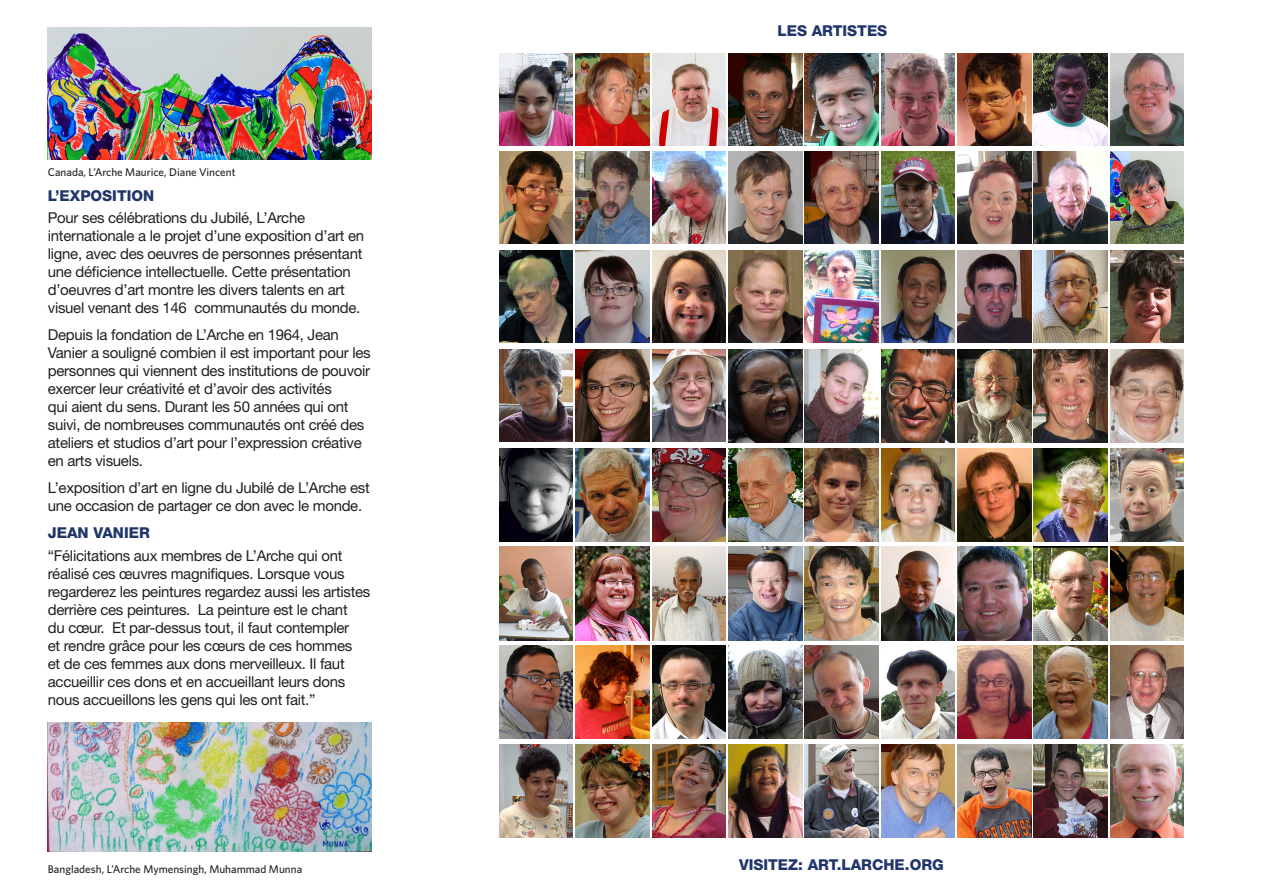
<style>
.page{position:relative;width:1263px;height:893px;background:#fff}
.page>*{position:absolute;margin:0;border:0;box-sizing:border-box;transform-origin:0 0}
.t1{font:15px/18px "Helvetica Neue LT Std";letter-spacing:-.02em;color:#231f20}
.t2{font:800 15px "Helvetica Neue LT Std";color:#20356a}
.Paragraph_Style_2{font:500 11.1px "Whitney HTF";color:#231f20}
</style>
<div class="page">
<img style="left:48px;top:28px;width:324px;height:132px">
<img style="left:48px;top:723px;width:324px;height:128px">
<img style="left:499px;top:53px;width:74px;height:92px">
<img style="left:881px;top:349px;width:74px;height:94px">
<img style="left:576px;top:53px;width:73px;height:92px">
<img style="left:652px;top:53px;width:74px;height:92px">
<img style="left:728px;top:53px;width:74px;height:92px">
<img style="left:805px;top:53px;width:73px;height:92px">
<img style="left:881px;top:53px;width:74px;height:92px">
<img style="left:957px;top:53px;width:74px;height:92px">
<img style="left:1034px;top:53px;width:73px;height:92px">
<img style="left:1110px;top:53px;width:74px;height:92px">
<img style="left:576px;top:152px;width:73px;height:92px">
<img style="left:652px;top:152px;width:74px;height:92px">
<img style="left:728px;top:152px;width:74px;height:92px">
<img style="left:805px;top:152px;width:73px;height:92px">
<img style="left:881px;top:152px;width:74px;height:92px">
<img style="left:957px;top:152px;width:74px;height:92px">
<img style="left:1034px;top:152px;width:73px;height:92px">
<img style="left:1110px;top:152px;width:74px;height:92px">
<img style="left:499px;top:251px;width:74px;height:92px">
<img style="left:576px;top:251px;width:73px;height:92px">
<img style="left:805px;top:448px;width:73px;height:93px">
<img style="left:957px;top:547px;width:74px;height:93px">
<img style="left:652px;top:251px;width:74px;height:92px">
<img style="left:805px;top:349px;width:73px;height:94px">
<img style="left:957px;top:349px;width:74px;height:94px">
<img style="left:1034px;top:349px;width:73px;height:94px">
<img style="left:1110px;top:349px;width:74px;height:94px">
<img style="left:499px;top:448px;width:74px;height:93px">
<img style="left:576px;top:448px;width:73px;height:93px">
<img style="left:652px;top:448px;width:74px;height:93px">
<img style="left:728px;top:448px;width:74px;height:93px">
<img style="left:881px;top:448px;width:74px;height:93px">
<img style="left:957px;top:448px;width:74px;height:93px">
<img style="left:1034px;top:448px;width:73px;height:93px">
<img style="left:1110px;top:448px;width:74px;height:93px">
<img style="left:499px;top:547px;width:74px;height:93px">
<img style="left:576px;top:547px;width:73px;height:93px">
<img style="left:652px;top:547px;width:74px;height:93px">
<img style="left:728px;top:547px;width:74px;height:93px">
<img style="left:805px;top:547px;width:73px;height:93px">
<img style="left:881px;top:547px;width:74px;height:93px">
<img style="left:499px;top:152px;width:74px;height:92px">
<img style="left:1034px;top:547px;width:73px;height:93px">
<img style="left:499px;top:645px;width:74px;height:94px">
<img style="left:576px;top:645px;width:73px;height:94px">
<img style="left:652px;top:645px;width:74px;height:94px">
<img style="left:728px;top:645px;width:74px;height:94px">
<img style="left:805px;top:645px;width:73px;height:94px">
<img style="left:881px;top:646px;width:74px;height:93px">
<img style="left:957px;top:645px;width:74px;height:94px">
<img style="left:1034px;top:645px;width:73px;height:94px">
<img style="left:1110px;top:547px;width:74px;height:93px">
<img style="left:1110px;top:645px;width:74px;height:94px">
<img style="left:499px;top:744px;width:74px;height:94px">
<img style="left:576px;top:744px;width:73px;height:94px">
<img style="left:652px;top:744px;width:74px;height:94px">
<img style="left:728px;top:744px;width:74px;height:94px">
<img style="left:805px;top:744px;width:73px;height:94px">
<img style="left:881px;top:744px;width:74px;height:94px">
<img style="left:957px;top:744px;width:74px;height:94px">
<img style="left:1034px;top:744px;width:73px;height:94px">
<img style="left:1110px;top:744px;width:74px;height:94px">
<img style="left:728px;top:251px;width:74px;height:92px">
<img style="left:805px;top:251px;width:73px;height:92px">
<img style="left:881px;top:251px;width:74px;height:92px">
<img style="left:957px;top:251px;width:74px;height:92px">
<img style="left:1034px;top:251px;width:73px;height:92px">
<img style="left:1110px;top:251px;width:74px;height:92px">
<img style="left:499px;top:349px;width:74px;height:92px">
<img style="left:576px;top:349px;width:73px;height:92px">
<img style="left:728px;top:349px;width:74px;height:94px">
<img style="left:652px;top:349px;width:74px;height:92px">
<p class="Paragraph_Style_2" style="left:48px;top:165px;width:189px">Canada, L’Arche Maurice, Diane Vincent</p>
<p class="t2" style="left:48px;top:186px;width:108px">L’EXPOSITION</p>
<p class="t1" style="left:48px;top:209px;width:318px">Pour ses célébrations du Jubilé, L’Arche internationale a le projet d’une exposition d’art en ligne, avec des oeuvres de personnes présentant une déficience intellectuelle. Cette présentation d’oeuvres d’art montre les divers talents en art visuel venant des 146 communautés du monde.</p>
<p class="t1" style="left:48px;top:326px;width:324px">Depuis la fondation de L’Arche en 1964, Jean Vanier a souligné combien il est important pour les personnes qui viennent des institutions de pouvoir exercer leur créativité et d’avoir des activités<br>qui aient du sens. Durant les 50 années qui ont suivi, de nombreuses communautés ont créé des ateliers et studios d’art pour l’expression créative en arts visuels.</p>
<p class="t1" style="left:48px;top:479px;width:324px">L’exposition d’art en ligne du Jubilé de L’Arche est une occasion de partager ce don avec le monde.</p>
<p class="t2" style="left:48px;top:524px;width:104px">JEAN VANIER</p>
<p class="t1" style="left:48px;top:546px;width:324px">“Félicitations aux membres de L’Arche qui ont réalisé ces œuvres magnifiques. Lorsque vous regarderez les peintures regardez aussi les artistes derrière ces peintures. La peinture est le chant<br>du cœur. Et par-dessus tout, il faut contempler<br>et rendre grâce pour les cœurs de ces hommes<br>et de ces femmes aux dons merveilleux. Il faut accueillir ces dons et en accueillant leurs dons nous accueillons les gens qui les ont fait.”</p>
<p class="Paragraph_Style_2" style="left:48px;top:863px;width:256px">Bangladesh, L’Arche Mymensingh, Muhammad Munna</p>
<p class="t2" style="left:777px;top:21px;width:111px">LES ARTISTES</p>
<p class="t2" style="left:739px;top:855px;width:206px">VISITEZ: ART.LARCHE.ORG</p>
</div>
